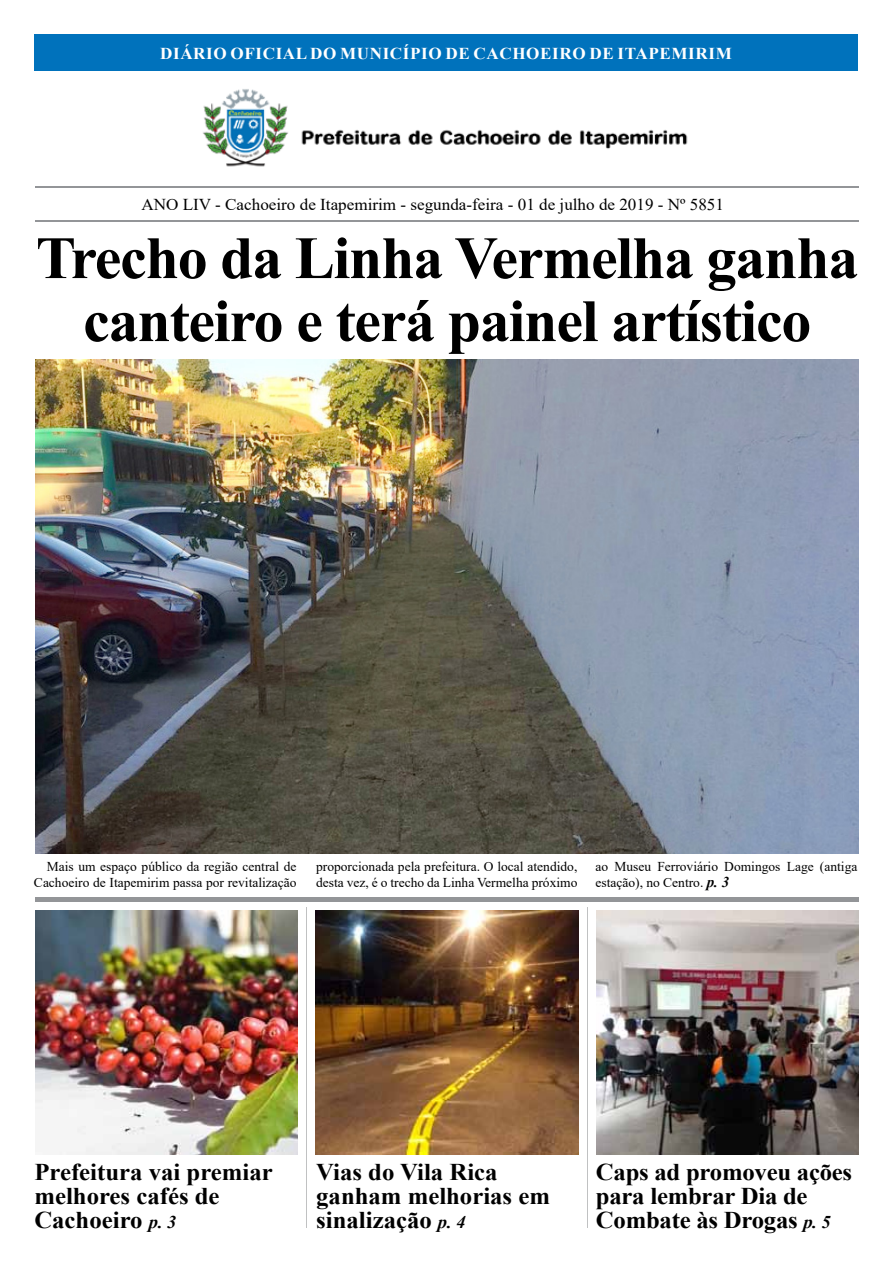
<style>
.page{position:relative;width:893px;height:1263px;background:#fff}
.page>*{position:absolute;margin:0;border:0;box-sizing:border-box;transform-origin:0 0}
.t1{font:700 60px/63px "Times New Roman";letter-spacing:-.02em;color:#000;text-align:center}
.t2{font:700 24px/24px "Times New Roman";color:#000}
.t3{font:16.65px "Times New Roman";color:#000}
.t4{font:700 16.65px "Times New Roman";letter-spacing:.035em;color:#fff}
.t5{font:13.5px/16.2px "Times New Roman";color:#000}
.s1{font-weight:700;font-style:italic;font-size:15px}
.s2{font-style:italic;font-size:18px}
</style>
<div class="page">
<img style="left:36px;top:910px;width:262px;height:244px">
<img style="left:203px;top:89px;width:485px;height:78px">
<div style="left:34px;top:34px;width:824px;height:37px;background:#0072bc"></div>
<hr style="left:34px;top:186px;width:824px;height:2px;background:#939598">
<hr style="left:35px;top:220px;width:824px;height:2px;background:#939598">
<img style="left:36px;top:359px;width:822px;height:495px">
<img style="left:596px;top:910px;width:263px;height:244px">
<hr style="left:35px;top:897px;width:824px;height:4px;background:#939598">
<img style="left:315px;top:910px;width:264px;height:244px">
<p class="t4" style="left:160px;top:41px;width:573px">DIÁRIO OFICIAL DO MUNICÍPIO DE CACHOEIRO DE ITAPEMIRIM</p>
<p class="t3" style="left:141px;top:192px;width:584px">ANO LIV - Cachoeiro de Itapemirim - segunda-feira - 01 de julho de 2019 - Nº 5851</p>
<h1 class="t1" style="left:36px;top:225px;width:824px">Trecho da Linha Vermelha ganha canteiro e terá painel artístico</h1>
<p class="t5" style="left:34px;top:858px;width:264px;text-align:right">Mais um espaço público da região central de<br>Cachoeiro de Itapemirim passa por revitalização</p>
<p class="t5" style="left:316px;top:858px;width:263px">proporcionada pela prefeitura. O local atendido, desta vez, é o trecho da Linha Vermelha próximo</p>
<p class="t5" style="left:595px;top:858px;width:264px">ao Museu Ferroviário Domingos Lage (antiga estação), no Centro. <span class="s1">p. 3</span></p>
<h2 class="t2" style="left:34px;top:1160px;width:240px">Prefeitura vai premiar melhores cafés de<br>Cachoeiro <span class="s2">p. 3</span></h2>
<h2 class="t2" style="left:316px;top:1159px;width:235px">Vias do Vila Rica ganham melhorias em sinalização <span class="s2">p. 4</span></h2>
<h2 class="t2" style="left:596px;top:1160px;width:258px">Caps ad promoveu ações para lembrar Dia de<br>Combate às Drogas <span class="s2">p. 5</span></h2>
</div>
